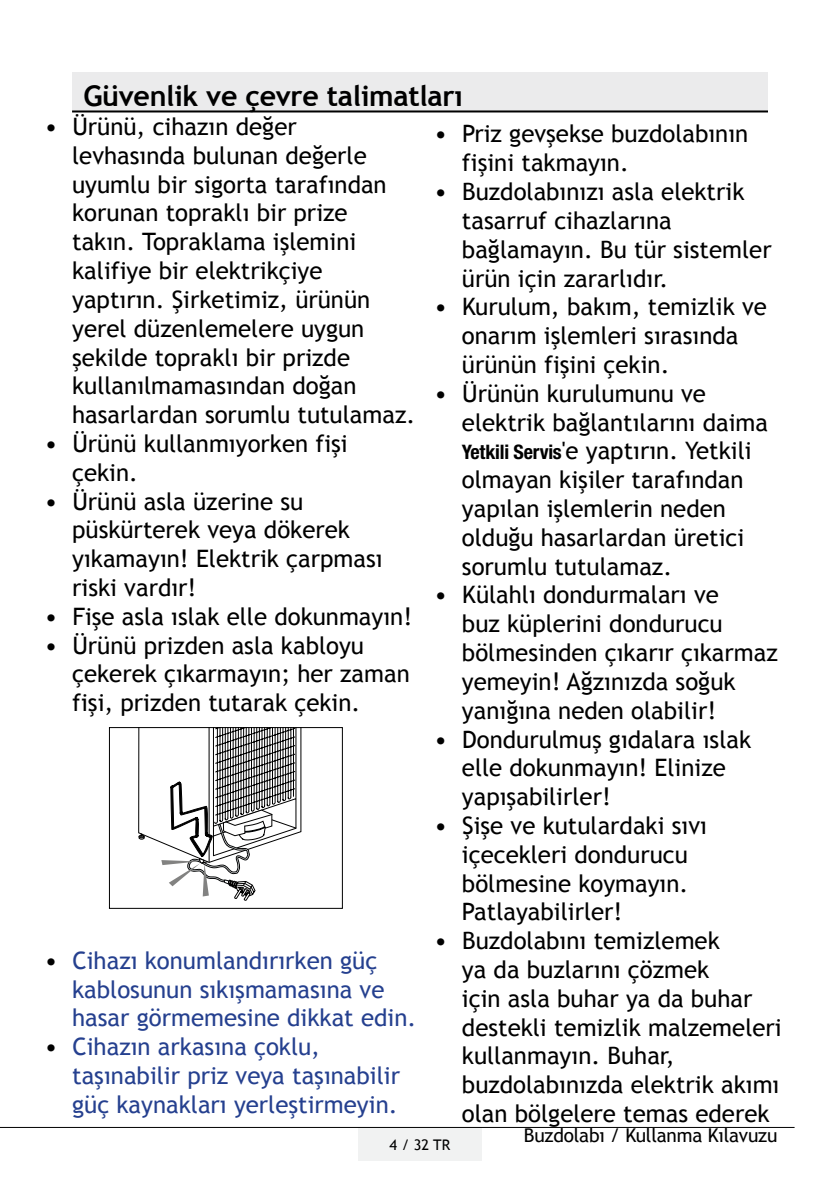
<style>
.page{position:relative;width:840px;height:1191px;background:#fff}
.page>*{position:absolute;margin:0;border:0;box-sizing:border-box;transform-origin:0 0}
.t1{font:700 28.4px "Trebuchet MS";letter-spacing:-.01em;color:#000}
.t2{font:24px/28.8px "Trebuchet MS";color:#000}
.t3{font:24px/28.8px "Trebuchet MS";color:#25408f}
.t4{font:19px "Trebuchet MS";letter-spacing:-.01em;color:#000}
.t5{font:14.6px "Trebuchet MS";color:#000}
.s1{font-family:"Helvetica Neue LT Pro";font-weight:700;font-stretch:condensed;font-size:20px}
.s2{font-family:"Helvetica Neue LT Pro";font-weight:700;font-stretch:condensed;font-size:20px;color:#000}
</style>
<div class="page">
<div style="left:72px;top:72px;width:695px;height:40px;background:#ebebec"></div>
<hr style="left:72px;top:110px;width:695px;height:2px;background:#000">
<div style="left:358px;top:1127px;width:123px;height:33px;background:#f1f2f2"></div>
<hr style="left:0;top:1127px;width:794px;height:1px;background:#000">
<svg style="left:138px;top:729px;width:163px;height:172px"></svg>
<div style="left:109px;top:727px;width:233px;height:181px;border:1px solid #000"></div>
<p class="t1" style="left:83px;top:78px;width:381px">Güvenlik ve çevre talimatları</p>
<p class="t2" style="left:72px;top:112px;width:344px;text-indent:-26px"><span class="s1">•</span> Ürünü, cihazın değer levhasında bulunan değerle uyumlu bir sigorta tarafından korunan topraklı bir prize takın. Topraklama işlemini kalifiye bir elektrikçiye yaptırın. Şirketimiz, ürünün yerel düzenlemelere uygun şekilde topraklı bir prizde kullanılmamasından doğan hasarlardan sorumlu tutulamaz.</p>
<p class="t2" style="left:72px;top:429px;width:277px;text-indent:-26px"><span class="s1">•</span> Ürünü kullanmıyorken fişi çekin.</p>
<p class="t2" style="left:72px;top:487px;width:312px;text-indent:-26px"><span class="s1">•</span> Ürünü asla üzerine su püskürterek veya dökerek yıkamayın! Elektrik çarpması riski vardır!</p>
<p class="t2" style="left:46px;top:602px;width:367px"><span class="s1">•</span> Fişe asla ıslak elle dokunmayın!</p>
<p class="t2" style="left:72px;top:631px;width:339px;text-indent:-26px"><span class="s1">•</span> Ürünü prizden asla kabloyu çekerek çıkarmayın; her zaman fişi, prizden tutarak çekin.</p>
<p class="t2" style="left:461px;top:120px;width:288px;text-indent:-26px"><span class="s1">•</span> Priz gevşekse buzdolabının fişini takmayın.</p>
<p class="t2" style="left:461px;top:177px;width:311px;text-indent:-26px"><span class="s1">•</span> Buzdolabınızı asla elektrik tasarruf cihazlarına bağlamayın. Bu tür sistemler ürün için zararlıdır.</p>
<p class="t2" style="left:461px;top:293px;width:306px;text-indent:-26px"><span class="s1">•</span> Kurulum, bakım, temizlik ve onarım işlemleri sırasında ürünün fişini çekin.</p>
<p class="t2" style="left:461px;top:379px;width:307px;text-indent:-26px"><span class="s1">•</span> Ürünün kurulumunu ve elektrik bağlantılarını daima<br><span class="s1">Yetkili Servis</span>'e yaptırın. Yetkili olmayan kişiler tarafından yapılan işlemlerin neden olduğu hasarlardan üretici sorumlu tutulamaz.</p>
<p class="t2" style="left:461px;top:581px;width:317px;text-indent:-26px"><span class="s1">•</span> Külahlı dondurmaları ve<br>buz küplerini dondurucu bölmesinden çıkarır çıkarmaz yemeyin! Ağzınızda soğuk yanığına neden olabilir!</p>
<p class="t2" style="left:461px;top:725px;width:290px;text-indent:-26px"><span class="s1">•</span> Dondurulmuş gıdalara ıslak elle dokunmayın! Elinize yapışabilirler!</p>
<p class="t2" style="left:461px;top:811px;width:246px;text-indent:-26px"><span class="s1">•</span> Şişe ve kutulardaki sıvı içecekleri dondurucu bölmesine koymayın.<br>Patlayabilirler!</p>
<p class="t2" style="left:461px;top:926px;width:321px;text-indent:-26px"><span class="s1">•</span> Buzdolabını temizlemek<br>ya da buzlarını çözmek<br>için asla buhar ya da buhar destekli temizlik malzemeleri kullanmayın. Buhar, buzdolabınızda elektrik akımı olan bölgelere temas ederek</p>
<p class="t3" style="left:72px;top:946px;width:345px;text-indent:-26px"><span class="s2">•</span> Cihazı konumlandırırken güç kablosunun sıkışmamasına ve hasar görmemesine dikkat edin.</p>
<p class="t3" style="left:72px;top:1032px;width:329px;text-indent:-26px"><span class="s2">•</span> Cihazın arkasına çoklu, taşınabilir priz veya taşınabilir güç kaynakları yerleştirmeyin.</p>
<p class="t4" style="left:523px;top:1124px;width:255px">Buzdolabı / Kullanma Kılavuzu</p>
<p class="t5" style="left:389px;top:1136px;width:62px">4 / 32 TR</p>
</div>
